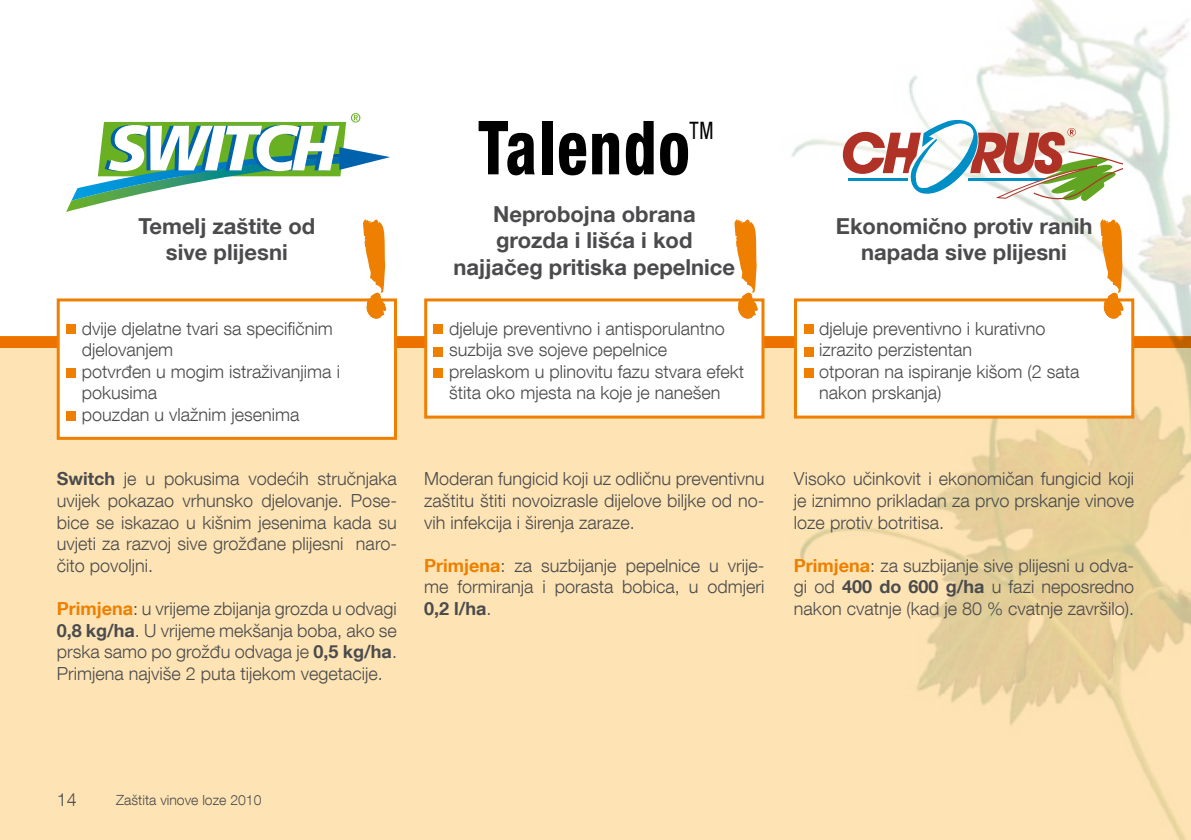
<style>
.page{position:relative;width:1191px;height:840px;background:#fff}
.page>*{position:absolute;margin:0;border:0;box-sizing:border-box;transform-origin:0 0}
.t1{font:74.6px "Helvetica Neu Heavy Cond";letter-spacing:.03em;color:#000;scale:.84 1}
.t2{font:24.2px "Helvetica Neu Cond Roman";color:#000;scale:.83 1}
.t3{font:700 22px/26.4px "Helvetica Neue LT Com";color:#4b4b4d;text-align:center}
.t4{font:300 18px/21.6px "Helvetica Neue LT Com";color:#4b4b4d;text-align:justify}
.t5{font:300 14px "Helvetica Neue LT Com";color:#4b4b4d}
.s1{font-weight:700}
.s2{font-weight:700;color:#ee7f00}
</style>
<div class="page">
<div style="left:0;top:337px;width:1191px;height:502px;background:#fee4b4"></div>
<div style="left:0;top:336px;width:1191px;height:12px;background:#ed7100"></div>
<img style="left:681px;top:0;width:510px;height:839px">
<div style="left:57px;top:298px;width:340px;height:141px;background:#fff;border:3px solid #ee7f00"></div>
<div style="left:424px;top:298px;width:340px;height:120px;background:#fff;border:3px solid #ee7f00"></div>
<div style="left:794px;top:298px;width:340px;height:120px;background:#fff;border:3px solid #ee7f00"></div>
<svg style="left:363px;top:219px;width:23px;height:100px"></svg>
<svg style="left:734px;top:218px;width:24px;height:101px"></svg>
<svg style="left:1100px;top:218px;width:23px;height:101px"></svg>
<div style="left:66px;top:324px;width:10px;height:10px;background:#ee7f00"></div>
<div style="left:433px;top:324px;width:10px;height:10px;background:#ee7f00"></div>
<div style="left:804px;top:324px;width:10px;height:10px;background:#ee7f00"></div>
<div style="left:433px;top:347px;width:10px;height:10px;background:#ee7f00"></div>
<div style="left:804px;top:347px;width:10px;height:10px;background:#ee7f00"></div>
<div style="left:433px;top:368px;width:10px;height:10px;background:#ee7f00"></div>
<div style="left:804px;top:368px;width:10px;height:10px;background:#ee7f00"></div>
<div style="left:66px;top:367px;width:10px;height:10px;background:#ee7f00"></div>
<div style="left:66px;top:411px;width:10px;height:10px;background:#ee7f00"></div>
<svg style="left:66px;top:113px;width:324px;height:99px"></svg>
<svg style="left:843px;top:117px;width:280px;height:90px"></svg>
<h1 class="t1" style="left:478px;top:101px;width:253px">Talendo</h1>
<h2 class="t2" style="left:689px;top:116px;width:30px">TM</h2>
<p class="t3" style="left:138px;top:212px;width:178px">Temelj zaštite od sive plijesni</p>
<p class="t3" style="left:453px;top:200px;width:283px">Neprobojna obrana<br>grozda i lišća i kod najjačeg pritiska pepelnice</p>
<p class="t3" style="left:835px;top:212px;width:258px">Ekonomično protiv ranih napada sive plijesni</p>
<p class="t4" style="left:82px;top:317px;width:260px;text-align:left">dvije djelatne tvari sa specifičnim djelovanjem<br>potvrđen u mogim istraživanjima i pokusima<br>pouzdan u vlažnim jesenima</p>
<p class="t4" style="left:449px;top:317px;width:296px;text-align:left">djeluje preventivno i antisporulantno suzbija sve sojeve pepelnice prelaskom u plinovitu fazu stvara efekt štita oko mjesta na koje je nanešen</p>
<p class="t4" style="left:819px;top:317px;width:262px;text-align:left">djeluje preventivno i kurativno izrazito perzistentan<br>otporan na ispiranje kišom (2 sata nakon prskanja)</p>
<p class="t4" style="left:57px;top:467px;width:342px"><span class="s1">Switch</span> je u pokusima vodećih stručnjaka uvijek pokazao vrhunsko djelovanje. Pose&shy;bice se iskazao u kišnim jesenima kada su uvjeti za razvoj sive grožđane plijesni naro&shy;čito povoljni.</p>
<p class="t4" style="left:57px;top:597px;width:342px"><span class="s2">Primjena</span>: u vrijeme zbijanja grozda u odvagi <span class="s1">0,8 kg/ha</span>. U vrijeme mekšanja boba, ako se prska samo po grožđu odvaga je <span class="s1">0,5 kg/ha</span>.<br>Primjena najviše 2 puta tijekom vegetacije.</p>
<p class="t4" style="left:424px;top:467px;width:342px">Moderan fungicid koji uz odličnu preventivnu zaštitu štiti novoizrasle dijelove biljke od no&shy;vih infekcija i širenja zaraze.</p>
<p class="t4" style="left:424px;top:554px;width:342px"><span class="s2">Primjena</span>: za suzbijanje pepelnice u vrije&shy;me formiranja i porasta bobica, u odmjeri <span class="s1">0,2 l/ha</span>.</p>
<p class="t4" style="left:794px;top:467px;width:342px">Visoko učinkovit i ekonomičan fungicid koji je iznimno prikladan za prvo prskanje vinove loze protiv botritisa.</p>
<p class="t4" style="left:794px;top:554px;width:342px"><span class="s2">Primjena</span>: za suzbijanje sive plijesni u odva&shy;gi od <span class="s1">400 do 600 g/ha</span> u fazi neposredno nakon cvatnje (kad je 80 % cvatnje završilo).</p>
<p class="t4" style="left:57px;top:788px;width:22px">14</p>
<p class="t5" style="left:116px;top:791px;width:147px">Zaštita vinove loze 2010</p>
</div>
